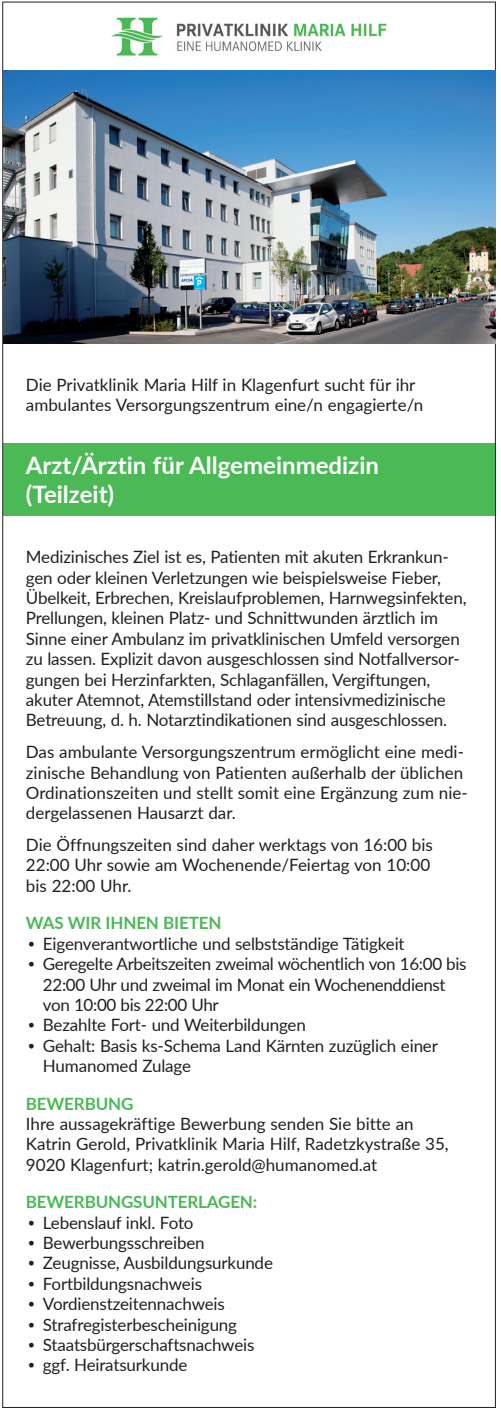
<style>
.page{position:relative;width:501px;height:1410px;background:#fff}
.page>*{position:absolute;margin:0;border:0;box-sizing:border-box;transform-origin:0 0}
.t1{font:700 24px/28.8px "Lato";color:#fff}
.t2{font:17px/20.4px "Lato";letter-spacing:-.01em;color:#231f20}
.t3{font:700 17px "Lato";letter-spacing:-.01em;color:#4cb957}
.s1{font-family:"Franklin Gothic"}
</style>
<div class="page">
<div style="left:3px;top:443px;width:491px;height:44px;background:#4cb957"></div>
<div style="left:3px;top:472px;width:491px;height:44px;background:#4cb957"></div>
<img style="left:111px;top:17px;width:276px;height:39px">
<img style="left:4px;top:70px;width:491px;height:273px">
<p class="t2" style="left:26px;top:374px;width:399px">Die Privatklinik Maria Hilf in Klagenfurt sucht für ihr ambulantes Versorgungszentrum eine/n engagierte/n</p>
<h1 class="t1" style="left:26px;top:450px;width:354px">Arzt/Ärztin für Allgemeinmedizin (Teilzeit)</h1>
<p class="t2" style="left:26px;top:546px;width:442px">Medizinisches Ziel ist es, Patienten mit akuten Erkrankun&shy;gen oder kleinen Verletzungen wie beispielsweise Fieber, Übelkeit, Erbrechen, Kreislaufproblemen, Harnwegsinfekten, Prellungen, kleinen Platz- und Schnittwunden ärztlich im Sinne einer Ambulanz im privatklinischen Umfeld versorgen zu lassen. Explizit davon ausgeschlossen sind Notfallversor&shy;gungen bei Herzinfarkten, Schlaganfällen, Vergiftungen, akuter Atemnot, Atemstillstand oder intensivmedizinische Betreuung, d. h. Notarztindikationen sind ausgeschlossen.</p>
<p class="t2" style="left:26px;top:741px;width:443px">Das ambulante Versorgungszentrum ermöglicht eine medi&shy;zinische Behandlung von Patienten außerhalb der üblichen Ordinationszeiten und stellt somit eine Ergänzung zum nie&shy;dergelassenen Hausarzt dar.</p>
<p class="t2" style="left:26px;top:834px;width:408px">Die Öffnungszeiten sind daher werktags von 16:00 bis<br>22:00 Uhr sowie am Wochenende/Feiertag von 10:00 bis 22:00 Uhr.</p>
<p class="t3" style="left:26px;top:910px;width:197px">WAS WIR IHNEN BIETEN</p>
<p class="t2" style="left:26px;top:932px;width:380px"><span class="s1">•</span> Eigenverantwortliche und selbstständige Tätigkeit</p>
<p class="t2" style="left:43px;top:953px;width:425px;text-indent:-17px"><span class="s1">•</span> Geregelte Arbeitszeiten zweimal wöchentlich von 16:00 bis<br>22:00 Uhr und zweimal im Monat ein Wochenenddienst von 10:00 bis 22:00 Uhr</p>
<p class="t2" style="left:26px;top:1014px;width:281px"><span class="s1">•</span> Bezahlte Fort- und Weiterbildungen</p>
<p class="t2" style="left:43px;top:1034px;width:396px;text-indent:-17px"><span class="s1">•</span> Gehalt: Basis ks-Schema Land Kärnten zuzüglich einer<br>Humanomed Zulage</p>
<p class="t3" style="left:26px;top:1091px;width:109px">BEWERBUNG</p>
<p class="t2" style="left:26px;top:1113px;width:424px">Ihre aussagekräftige Bewerbung senden Sie bitte an<br>Katrin Gerold, Privatklinik Maria Hilf, Radetzkystraße 35,<br>9020 Klagenfurt; katrin.gerold@humanomed.at</p>
<p class="t3" style="left:26px;top:1189px;width:233px">BEWERBUNGSUNTERLAGEN:</p>
<p class="t2" style="left:26px;top:1211px;width:169px"><span class="s1">•</span> Lebenslauf inkl. Foto</p>
<p class="t2" style="left:26px;top:1232px;width:180px"><span class="s1">•</span> Bewerbungsschreiben</p>
<p class="t2" style="left:26px;top:1252px;width:248px"><span class="s1">•</span> Zeugnisse, Ausbildungsurkunde</p>
<p class="t2" style="left:26px;top:1272px;width:177px"><span class="s1">•</span> Fortbildungsnachweis</p>
<p class="t2" style="left:26px;top:1293px;width:200px"><span class="s1">•</span> Vordienstzeitennachweis</p>
<p class="t2" style="left:26px;top:1313px;width:213px"><span class="s1">•</span> Strafregisterbescheinigung</p>
<p class="t2" style="left:26px;top:1334px;width:230px"><span class="s1">•</span> Staatsbürgerschaftsnachweis</p>
<p class="t2" style="left:26px;top:1354px;width:163px"><span class="s1">•</span> ggf. Heiratsurkunde</p>
</div>
